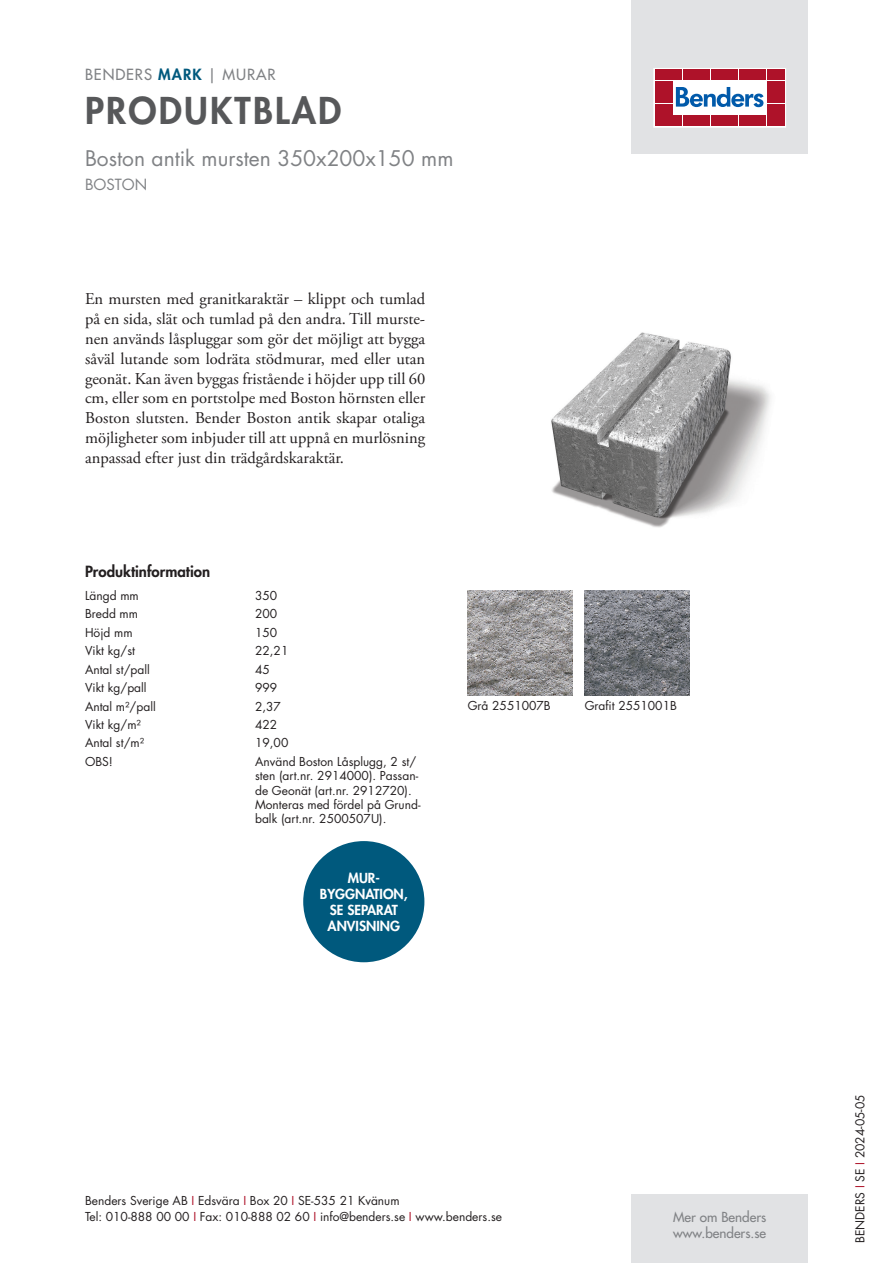
<style>
.page{position:relative;width:893px;height:1263px;background:#fff}
.page>*{position:absolute;margin:0;border:0;box-sizing:border-box;transform-origin:0 0}
.t1{font:800 36px "Futura Std";letter-spacing:.06em;color:#57585a}
.t2{font:21px "Futura Std";color:#808285}
.t3{font:16.5px/19.8px "Adobe Garamond Pro";color:#231f20;text-align:justify}
.t4{font:800 15px "Futura Std";color:#231f20}
.t5{font:500 15px "Futura Std";letter-spacing:.06em;color:#808285}
.t6{font:15px "Futura Std";color:#808285}
.t7{font:800 13.5px/16.2px "Futura Std";color:#fff;text-align:center}
.t8{font:500 13.5px/16.2px "Futura Std";color:#808285}
.t9{font:12px/14.4px "Futura Std";color:#231f20}
.s1{font-weight:800;color:#00597d}
.s2{color:#ae1229}
</style>
<div class="page">
<div style="left:631px;top:0;width:177px;height:153px;background:#e1e2e4"></div>
<div style="left:631px;top:1195px;width:177px;height:68px;background:#e1e2e4"></div>
<svg style="left:656px;top:70px;width:128px;height:55px;background:#ebc6cb"></svg>
<div style="left:654px;top:68px;width:132px;height:59px;border:1px solid #fff"></div>
<div style="left:655px;top:70px;width:8px;height:10px;background:#ae1229"></div>
<div style="left:664px;top:70px;width:8px;height:10px;background:#ae1229"></div>
<div style="left:655px;top:81px;width:8px;height:10px;background:#ae1229"></div>
<div style="left:664px;top:81px;width:8px;height:10px;background:#ae1229"></div>
<div style="left:655px;top:93px;width:8px;height:10px;background:#ae1229"></div>
<div style="left:664px;top:93px;width:8px;height:10px;background:#ae1229"></div>
<div style="left:655px;top:104px;width:8px;height:11px;background:#ae1229"></div>
<div style="left:664px;top:104px;width:8px;height:11px;background:#ae1229"></div>
<div style="left:655px;top:116px;width:8px;height:10px;background:#ae1229"></div>
<div style="left:664px;top:116px;width:8px;height:10px;background:#ae1229"></div>
<div style="left:674px;top:70px;width:8px;height:10px;background:#ae1229"></div>
<div style="left:683px;top:70px;width:8px;height:10px;background:#ae1229"></div>
<div style="left:692px;top:70px;width:8px;height:10px;background:#ae1229"></div>
<div style="left:702px;top:70px;width:8px;height:10px;background:#ae1229"></div>
<div style="left:711px;top:70px;width:8px;height:10px;background:#ae1229"></div>
<div style="left:720px;top:70px;width:8px;height:10px;background:#ae1229"></div>
<div style="left:730px;top:70px;width:8px;height:10px;background:#ae1229"></div>
<div style="left:739px;top:70px;width:8px;height:10px;background:#ae1229"></div>
<div style="left:748px;top:70px;width:8px;height:10px;background:#ae1229"></div>
<div style="left:758px;top:70px;width:8px;height:10px;background:#ae1229"></div>
<div style="left:674px;top:116px;width:8px;height:10px;background:#ae1229"></div>
<div style="left:683px;top:116px;width:8px;height:10px;background:#ae1229"></div>
<div style="left:692px;top:116px;width:8px;height:10px;background:#ae1229"></div>
<div style="left:702px;top:116px;width:8px;height:10px;background:#ae1229"></div>
<div style="left:711px;top:116px;width:8px;height:10px;background:#ae1229"></div>
<div style="left:720px;top:116px;width:8px;height:10px;background:#ae1229"></div>
<div style="left:730px;top:116px;width:8px;height:10px;background:#ae1229"></div>
<div style="left:739px;top:116px;width:8px;height:10px;background:#ae1229"></div>
<div style="left:748px;top:116px;width:8px;height:10px;background:#ae1229"></div>
<div style="left:758px;top:116px;width:8px;height:10px;background:#ae1229"></div>
<div style="left:767px;top:70px;width:8px;height:10px;background:#ae1229"></div>
<div style="left:776px;top:70px;width:8px;height:10px;background:#ae1229"></div>
<div style="left:767px;top:81px;width:8px;height:10px;background:#ae1229"></div>
<div style="left:776px;top:81px;width:8px;height:10px;background:#ae1229"></div>
<div style="left:767px;top:93px;width:8px;height:10px;background:#ae1229"></div>
<div style="left:776px;top:93px;width:8px;height:10px;background:#ae1229"></div>
<div style="left:767px;top:104px;width:8px;height:11px;background:#ae1229"></div>
<div style="left:776px;top:104px;width:8px;height:11px;background:#ae1229"></div>
<div style="left:767px;top:116px;width:8px;height:10px;background:#ae1229"></div>
<div style="left:776px;top:116px;width:8px;height:10px;background:#ae1229"></div>
<svg style="left:676px;top:87px;width:87px;height:20px;background:#8ab3d7"></svg>
<div style="left:303px;top:841px;width:121px;height:121px;background:#00597d;border-radius:50%"></div>
<img style="left:551px;top:332px;width:220px;height:196px">
<img style="left:468px;top:590px;width:105px;height:105px">
<img style="left:585px;top:590px;width:105px;height:105px">
<p class="t5" style="left:85px;top:65px;width:192px">BENDERS <span class="s1">MARK</span> | MURAR</p>
<h1 class="t1" style="left:85px;top:87px;width:258px">PRODUKTBLAD</h1>
<h2 class="t2" style="left:85px;top:144px;width:370px">Boston antik mursten 350x200x150 mm</h2>
<p class="t6" style="left:85px;top:175px;width:64px">BOSTON</p>
<p class="t3" style="left:85px;top:290px;width:342px">En mursten med granitkaraktär – klippt och tumlad på en sida, slät och tumlad på den andra. Till murste&shy;nen används låspluggar som gör det möjligt att bygga såväl lutande som lodräta stödmurar, med eller utan geonät. Kan även byggas fristående i höjder upp till 60 cm, eller som en portstolpe med Boston hörnsten eller Boston slutsten. Bender Boston antik skapar otaliga möjligheter som inbjuder till att uppnå en murlösning anpassad efter just din trädgårdskaraktär.</p>
<p class="t4" style="left:85px;top:562px;width:127px">Produktinformation</p>
<p class="t9" style="left:85px;top:589px;width:55px">Längd mm</p>
<p class="t9" style="left:255px;top:589px;width:24px">350</p>
<p class="t9" style="left:85px;top:607px;width:55px">Bredd mm</p>
<p class="t9" style="left:255px;top:607px;width:24px">200</p>
<p class="t9" style="left:85px;top:625px;width:49px">Höjd mm</p>
<p class="t9" style="left:255px;top:625px;width:24px">150</p>
<p class="t9" style="left:85px;top:644px;width:51px">Vikt kg/st</p>
<p class="t9" style="left:255px;top:644px;width:35px">22,21</p>
<p class="t9" style="left:85px;top:662px;width:66px">Antal st/pall</p>
<p class="t9" style="left:255px;top:662px;width:16px">45</p>
<p class="t9" style="left:85px;top:681px;width:63px">Vikt kg/pall</p>
<p class="t9" style="left:255px;top:681px;width:24px">999</p>
<p class="t9" style="left:85px;top:699px;width:72px">Antal m²/pall</p>
<p class="t9" style="left:255px;top:699px;width:27px">2,37</p>
<p class="t9" style="left:85px;top:717px;width:57px">Vikt kg/m²</p>
<p class="t9" style="left:255px;top:717px;width:24px">422</p>
<p class="t9" style="left:85px;top:736px;width:61px">Antal st/m²</p>
<p class="t9" style="left:255px;top:736px;width:35px">19,00</p>
<p class="t9" style="left:85px;top:754px;width:29px">OBS!</p>
<p class="t9" style="left:255px;top:754px;width:167px">Använd Boston Låsplugg, 2 st/ sten (art.nr. 2914000). Passan&shy;de Geonät (art.nr. 2912720).<br>Monteras med fördel på Grund&shy;balk (art.nr. 2500507U).</p>
<p class="t7" style="left:320px;top:870px;width:89px">MUR-<br>BYGGNATION,<br>SE SEPARAT<br>ANVISNING</p>
<p class="t9" style="left:468px;top:698px;width:85px">Grå 2551007B</p>
<p class="t9" style="left:585px;top:698px;width:94px">Grafit 2551001B</p>
<p class="t9" style="left:85px;top:1192px;width:418px;line-height:16.5px">Benders Sverige AB <span class="s2">I</span> Edsvära <span class="s2">I</span> Box 20 <span class="s2">I</span> SE-535 21 Kvänum<br>Tel: 010-888 00 00 <span class="s2">I</span> Fax: 010-888 02 60 <span class="s2">I</span> info@benders.se <span class="s2">I</span> www.benders.se</p>
<p class="t8" style="left:673px;top:1209px;width:95px">Mer om Benders www.benders.se</p>
<p class="t9" style="left:853px;top:1243px;width:150px;rotate:-90deg">BENDERS <span class="s2">I</span> SE <span class="s2">I</span> 2024-05-05</p>
</div>
